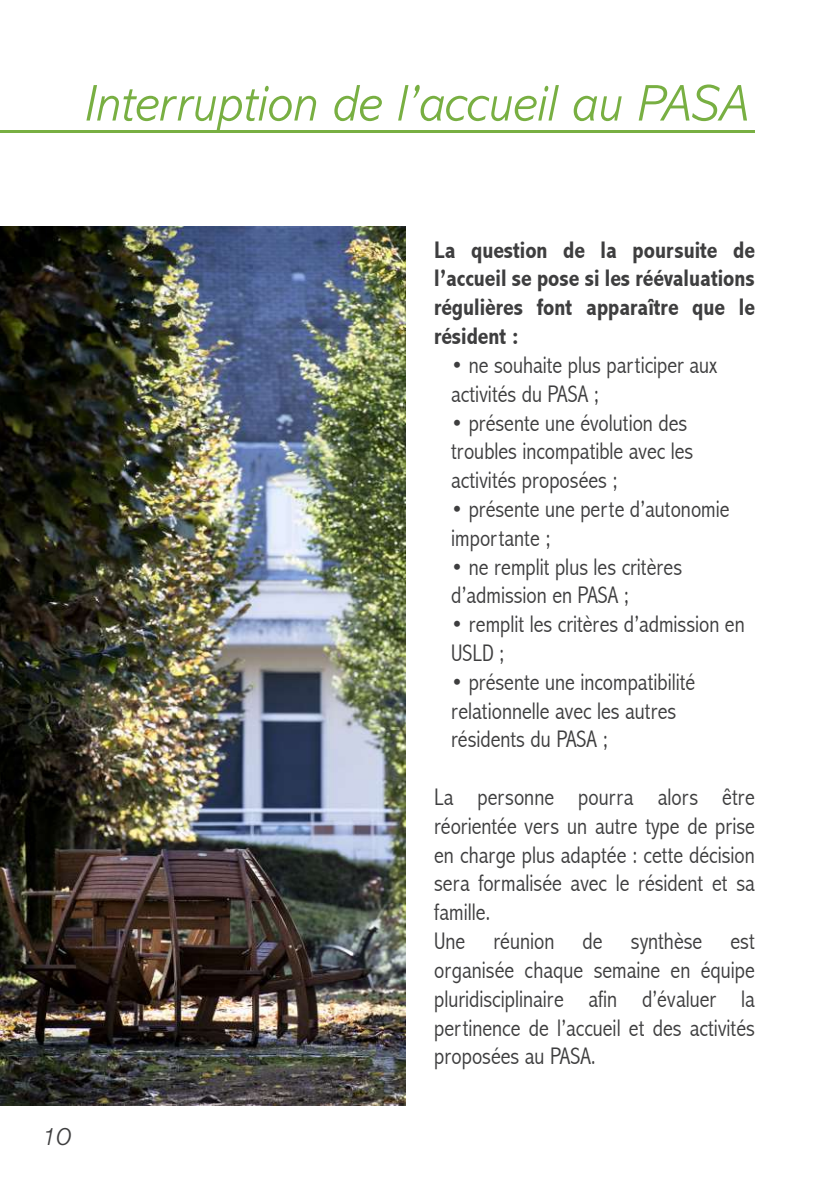
<style>
.page{position:relative;width:840px;height:1191px;background:#fff}
.page>*{position:absolute;margin:0;border:0;box-sizing:border-box;transform-origin:0 0}
.t1{font:italic 300 52px "Abadi MT Std";letter-spacing:-.01em;color:#78af42}
.t2{font:italic 300 26px "Abadi MT Std";color:#3e3e3f}
.t3{font:300 condensed 24px/28.8px "Abadi";color:#3e3e3f}
.t4{font:700 condensed 24px/28.8px "Abadi";color:#3e3e3f;text-align:justify}
</style>
<div class="page">
<hr style="left:0;top:130px;width:754px;height:3px;background:#78af42">
<img style="left:0;top:227px;width:405px;height:878px">
<h1 class="t1" style="left:85px;top:75px;width:665px">Interruption de l’accueil au PASA</h1>
<p class="t2" style="left:41px;top:1122px;width:32px">10</p>
<p class="t4" style="left:434px;top:235px;width:322px">La question de la poursuite de l’accueil se pose si les réévaluations régulières font apparaître que le résident :</p>
<p class="t3" style="left:451px;top:350px;width:268px">• ne souhaite plus participer aux activités du PASA ;</p>
<p class="t3" style="left:451px;top:408px;width:243px">• présente une évolution des troubles incompatible avec les activités proposées ;</p>
<p class="t3" style="left:451px;top:494px;width:280px">• présente une perte d’autonomie importante ;</p>
<p class="t3" style="left:451px;top:552px;width:232px">• ne remplit plus les critères d’admission en PASA ;</p>
<p class="t3" style="left:451px;top:610px;width:295px">• remplit les critères d’admission en<br>USLD ;</p>
<p class="t3" style="left:451px;top:667px;width:245px">• présente une incompatibilité relationnelle avec les autres résidents du PASA ;</p>
<p class="t3" style="left:434px;top:782px;width:322px">La personne pourra alors être réorientée vers un autre type de prise en charge plus adaptée : cette décision sera formalisée avec le résident et sa famille.<br>Une réunion de synthèse est organisée chaque semaine en équipe pluridisciplinaire afin d’évaluer la pertinence de l’accueil et des activités proposées au PASA.</p>
</div>
